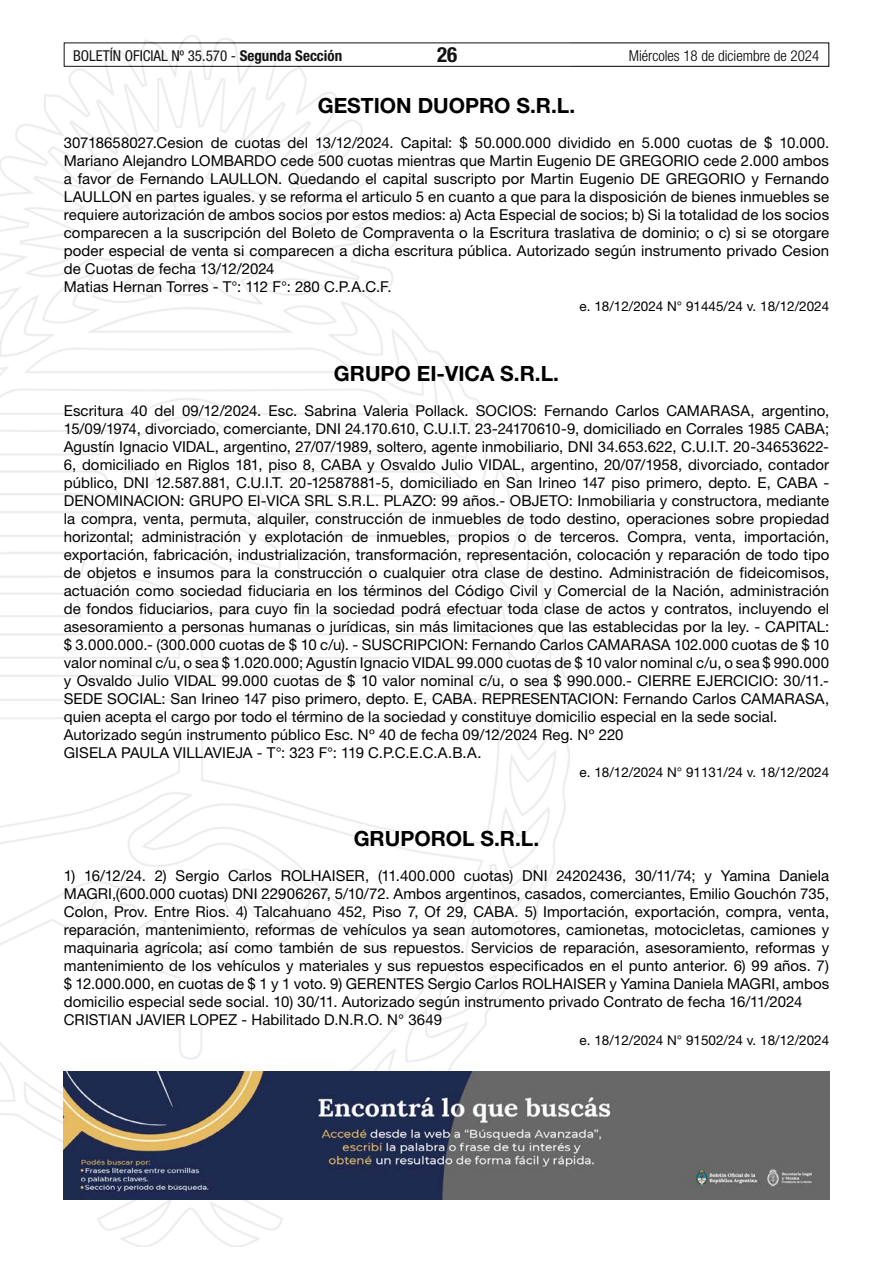
<style>
.page{position:relative;width:893px;height:1263px;background:#fff}
.page>*{position:absolute;margin:0;border:0;box-sizing:border-box;transform-origin:0 0}
.t1{font:700 21px "Helvetica Neue LT Std";color:#000}
.t2{font:700 condensed 21px "Helvetica Neue LT Std";color:#000}
.t3{font:15px/18px "Helvetica Neue LT Std";letter-spacing:.005em;color:#000}
.t4{font:condensed 15px "Helvetica Neue LT Std";color:#000}
.t5{font:300 condensed 15px "Helvetica Neue LT Std";color:#000}
.t6{font:13.5px "Helvetica Neue LT Std";color:#000}
.s1{font-weight:700}
</style>
<div class="page">
<div style="left:64px;top:43px;width:765px;height:24px;border:1px solid #000"></div>
<img style="left:0;top:35px;width:569px;height:1211px">
<img style="left:64px;top:1071px;width:765px;height:128px">
<p class="t4" style="left:73px;top:47px;width:271px">BOLETÍN OFICIAL Nº 35.570 - <span class="s1">Segunda Sección</span></p>
<h1 class="t2" style="left:437px;top:42px;width:22px">26</h1>
<p class="t5" style="left:629px;top:47px;width:192px">Miércoles 18 de diciembre de 2024</p>
<h1 class="t1" style="left:318px;top:92px;width:259px">GESTION DUOPRO S.R.L.</h1>
<p class="t3" style="left:64px;top:133px;width:767px">30718658027.Cesion de cuotas del 13/12/2024. Capital: $ 50.000.000 dividido en 5.000 cuotas de $ 10.000.<br>Mariano Alejandro LOMBARDO cede 500 cuotas mientras que Martin Eugenio DE GREGORIO cede 2.000 ambos a favor de Fernando LAULLON. Quedando el capital suscripto por Martin Eugenio DE GREGORIO y Fernando LAULLON en partes iguales. y se reforma el articulo 5 en cuanto a que para la disposición de bienes inmuebles se requiere autorización de ambos socios por estos medios: a) Acta Especial de socios; b) Si la totalidad de los socios comparecen a la suscripción del Boleto de Compraventa o la Escritura traslativa de dominio; o c) si se otorgare poder especial de venta si comparecen a dicha escritura pública. Autorizado según instrumento privado Cesion de Cuotas de fecha 13/12/2024<br>Matias Hernan Torres - T°: 112 F°: 280 C.P.A.C.F.</p>
<p class="t6" style="left:580px;top:298px;width:251px">e. 18/12/2024 N° 91445/24 v. 18/12/2024</p>
<h1 class="t1" style="left:334px;top:360px;width:227px">GRUPO EI-VICA S.R.L.</h1>
<p class="t3" style="left:64px;top:401px;width:767px">Escritura 40 del 09/12/2024. Esc. Sabrina Valeria Pollack. SOCIOS: Fernando Carlos CAMARASA, argentino, 15/09/1974, divorciado, comerciante, DNI 24.170.610, C.U.I.T. 23-24170610-9, domiciliado en Corrales 1985 CABA; Agustín Ignacio VIDAL, argentino, 27/07/1989, soltero, agente inmobiliario, DNI 34.653.622, C.U.I.T. 20-34653622- 6, domiciliado en Riglos 181, piso 8, CABA y Osvaldo Julio VIDAL, argentino, 20/07/1958, divorciado, contador público, DNI 12.587.881, C.U.I.T. 20-12587881-5, domiciliado en San Irineo 147 piso primero, depto. E, CABA - DENOMINACION: GRUPO EI-VICA SRL S.R.L. PLAZO: 99 años.- OBJETO: Inmobiliaria y constructora, mediante la compra, venta, permuta, alquiler, construcción de inmuebles de todo destino, operaciones sobre propiedad horizontal; administración y explotación de inmuebles, propios o de terceros. Compra, venta, importación, exportación, fabricación, industrialización, transformación, representación, colocación y reparación de todo tipo de objetos e insumos para la construcción o cualquier otra clase de destino. Administración de fideicomisos, actuación como sociedad fiduciaria en los términos del Código Civil y Comercial de la Nación, administración de fondos fiduciarios, para cuyo fin la sociedad podrá efectuar toda clase de actos y contratos, incluyendo el asesoramiento a personas humanas o jurídicas, sin más limitaciones que las establecidas por la ley. - CAPITAL: $ 3.000.000.- (300.000 cuotas de $ 10 c/u). - SUSCRIPCION: Fernando Carlos CAMARASA 102.000 cuotas de $ 10 valor nominal c/u, o sea $ 1.020.000; Agustín Ignacio VIDAL 99.000 cuotas de $ 10 valor nominal c/u, o sea $ 990.000 y Osvaldo Julio VIDAL 99.000 cuotas de $ 10 valor nominal c/u, o sea $ 990.000.- CIERRE EJERCICIO: 30/11.- SEDE SOCIAL: San Irineo 147 piso primero, depto. E, CABA. REPRESENTACION: Fernando Carlos CAMARASA, quien acepta el cargo por todo el término de la sociedad y constituye domicilio especial en la sede social.<br>Autorizado según instrumento público Esc. Nº 40 de fecha 09/12/2024 Reg. Nº 220<br>GISELA PAULA VILLAVIEJA - T°: 323 F°: 119 C.P.C.E.C.A.B.A.</p>
<p class="t6" style="left:580px;top:764px;width:251px">e. 18/12/2024 N° 91131/24 v. 18/12/2024</p>
<h1 class="t1" style="left:354px;top:826px;width:187px">GRUPOROL S.R.L.</h1>
<p class="t3" style="left:64px;top:867px;width:767px">1) 16/12/24. 2) Sergio Carlos ROLHAISER, (11.400.000 cuotas) DNI 24202436, 30/11/74; y Yamina Daniela MAGRI,(600.000 cuotas) DNI 22906267, 5/10/72. Ambos argentinos, casados, comerciantes, Emilio Gouchón 735, Colon, Prov. Entre Rios. 4) Talcahuano 452, Piso 7, Of 29, CABA. 5) Importación, exportación, compra, venta, reparación, mantenimiento, reformas de vehículos ya sean automotores, camionetas, motocicletas, camiones y maquinaria agrícola; así como también de sus repuestos. Servicios de reparación, asesoramiento, reformas y mantenimiento de los vehículos y materiales y sus repuestos especificados en el punto anterior. 6) 99 años. 7) $ 12.000.000, en cuotas de $ 1 y 1 voto. 9) GERENTES Sergio Carlos ROLHAISER y Yamina Daniela MAGRI, ambos domicilio especial sede social. 10) 30/11. Autorizado según instrumento privado Contrato de fecha 16/11/2024<br>CRISTIAN JAVIER LOPEZ - Habilitado D.N.R.O. N° 3649</p>
<p class="t6" style="left:580px;top:1032px;width:251px">e. 18/12/2024 N° 91502/24 v. 18/12/2024</p>
</div>
